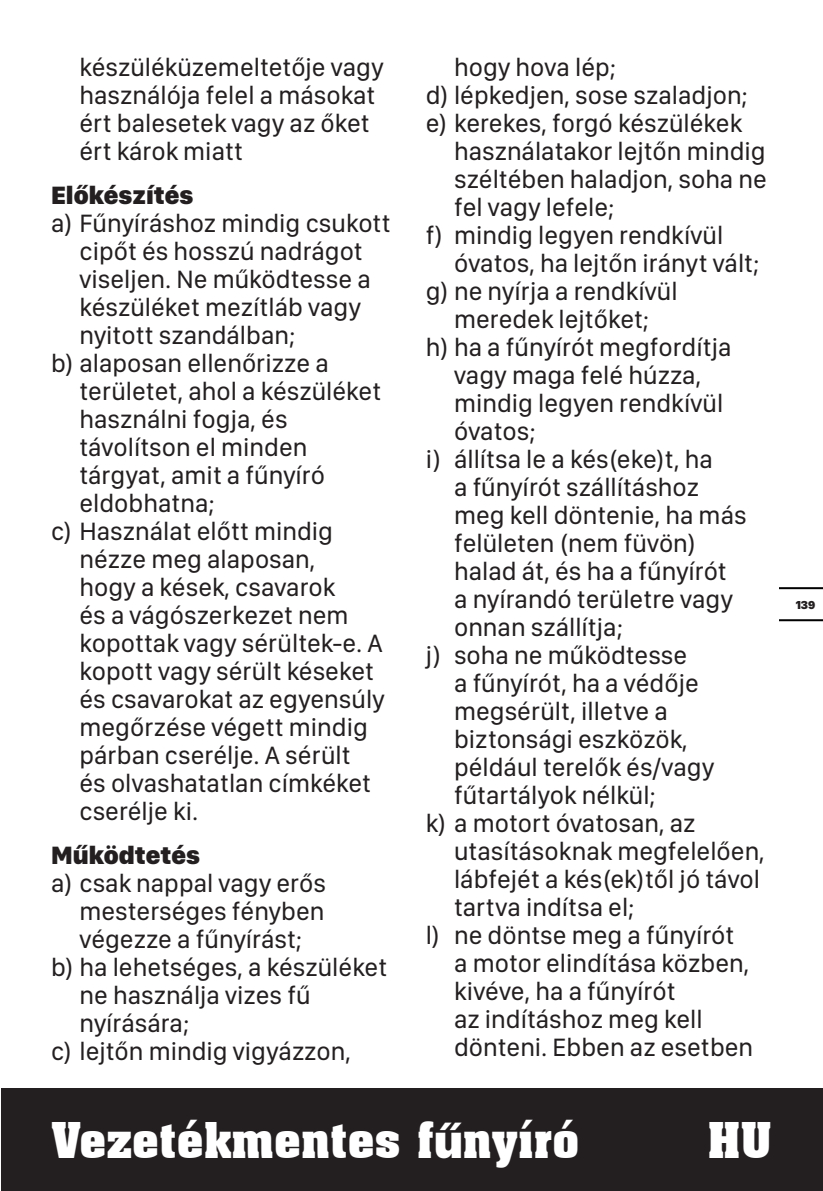
<style>
.page{position:relative;width:823px;height:1191px;background:#fff}
.page>*{position:absolute;margin:0;border:0;box-sizing:border-box;transform-origin:0 0}
.t1{font:700 48px "Aachen BT";letter-spacing:-.01em;color:#fff}
.t2{font:26px/28px "SF Compact Display";color:#231f20}
.t3{font:900 26px "SF Compact Display";color:#231f20}
.t4{font:900 12px "SF Compact Display";color:#231f20}
.s1{font-family:"SF Compact Display";font-weight:900}
</style>
<div class="page">
<div style="left:1px;top:1089px;width:821px;height:102px;background:#231f20"></div>
<hr style="left:779px;top:619px;width:43px;height:2px;background:#000">
<hr style="left:779px;top:587px;width:43px;height:2px;background:#000">
<p class="t2" style="left:79px;top:52px;width:305px">készüléküzemeltetője vagy használója felel a másokat ért balesetek vagy az őket ért károk miatt</p>
<p class="t3" style="left:51px;top:176px;width:144px">Előkészítés</p>
<p class="t2" style="left:79px;top:208px;width:312px;text-indent:-28px">a) Fűnyíráshoz mindig csukott cipőt és hosszú nadrágot viseljen. Ne működtesse a készüléket mezítláb vagy nyitott szandálban;</p>
<p class="t2" style="left:79px;top:348px;width:303px;text-indent:-28px">b) alaposan ellenőrizze a területet, ahol a készüléket használni fogja, és távolítson el minden tárgyat, amit a fűnyíró eldobhatna;</p>
<p class="t2" style="left:79px;top:516px;width:306px;text-indent:-28px">c) Használat előtt mindig nézze meg alaposan,<br>hogy a kések, csavarok<br>és a vágószerkezet nem kopottak vagy sérültek-e. A kopott vagy sérült késeket és csavarokat az egyensúly megőrzése végett mindig párban cserélje. A sérült<br>és olvashatatlan címkéket cserélje ki.</p>
<p class="t3" style="left:51px;top:836px;width:150px">Működtetés</p>
<p class="t2" style="left:79px;top:868px;width:248px;text-align:justify;text-indent:-28px">a) csak nappal vagy erős mesterséges fényben végezze a fűnyírást;</p>
<p class="t2" style="left:79px;top:952px;width:309px;text-indent:-28px">b) ha lehetséges, a készüléket ne használja vizes fű nyírására;</p>
<p class="t2" style="left:51px;top:1036px;width:301px">c) lejtőn mindig vigyázzon,</p>
<p class="t2" style="left:454px;top:52px;width:164px">hogy hova lép;</p>
<p class="t2" style="left:425px;top:80px;width:324px">d) lépkedjen, sose szaladjon;</p>
<p class="t2" style="left:454px;top:108px;width:314px;text-indent:-28px">e) kerekes, forgó készülékek használatakor lejtőn mindig széltében haladjon, soha ne fel vagy lefele;</p>
<p class="t2" style="left:454px;top:220px;width:307px;text-indent:-28px">f) mindig legyen rendkívül óvatos, ha lejtőn irányt vált;</p>
<p class="t2" style="left:425px;top:276px;width:253px;text-align:center">g) ne nyírja a rendkívül meredek lejtőket;</p>
<p class="t2" style="left:454px;top:332px;width:279px;text-indent:-28px">h) ha a fűnyírót megfordítja vagy maga felé húzza, mindig legyen rendkívül óvatos;</p>
<p class="t2" style="left:454px;top:444px;width:294px;text-indent:-28px">i) állítsa le a kés(eke)t, ha<br>a fűnyírót szállításhoz meg kell döntenie, ha más felületen (nem füvön) halad át, és ha a fűnyírót<br>a nyírandó területre vagy onnan szállítja;</p>
<p class="t2" style="left:454px;top:640px;width:261px;text-indent:-28px">j) soha ne működtesse<br>a fűnyírót, ha a védője megsérült, illetve a biztonsági eszközök, például terelők és/vagy fűtartályok nélkül;</p>
<p class="t2" style="left:454px;top:808px;width:312px;text-indent:-28px">k) a motort óvatosan, az utasításoknak megfelelően, lábfejét a kés(ek)től jó távol tartva indítsa el;</p>
<p class="t2" style="left:454px;top:920px;width:300px;text-indent:-28px">l) ne döntse meg a fűnyírót a motor elindítása közben, kivéve, ha a fűnyírót<br>az indításhoz meg kell dönteni. Ebben az esetben</p>
<h1 class="t1" style="left:51px;top:1110px;width:530px">Vezetékmentes f<span class="s1">ű</span>nyíró</h1>
<h1 class="t1" style="left:707px;top:1110px;width:66px">HU</h1>
<p class="t4" style="left:795px;top:596px;width:21px">139</p>
</div>
